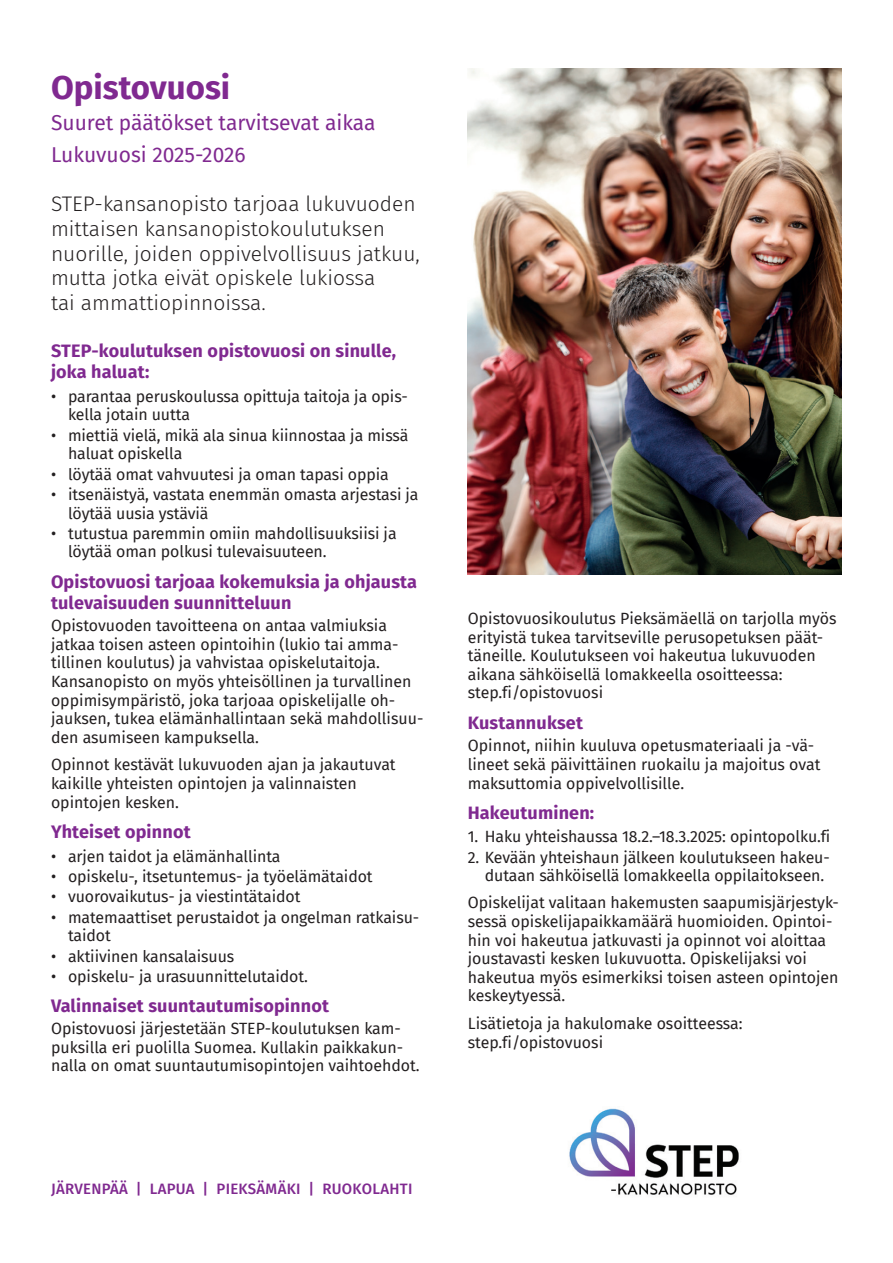
<style>
.page{position:relative;width:893px;height:1263px;background:#fff}
.page>*{position:absolute;margin:0;border:0;box-sizing:border-box;transform-origin:0 0}
.Koulutusotsikko{font:700 33px "Fira Sans";color:#802990}
.ingressi{font:300 21px/24.9px "Fira Sans";color:#231f20}
.Ajankohta-ja-osoite-otsikko{font:21px "Fira Sans";color:#802990}
.Väliotsikko{font:700 18px/21.6px "Fira Sans";letter-spacing:.01em;color:#802990}
._1_leipis{font:15.9px/18.6px "Fira Sans";letter-spacing:-.005em;color:#231f20}
._2_leipis{font:15.9px/18.6px "Fira Sans";color:#231f20}
._1_leipis-2{font:500 15px "Fira Sans";letter-spacing:.02em;color:#802990}
</style>
<div class="page">
<img style="left:569px;top:1108px;width:170px;height:87px">
<img style="left:468px;top:68px;width:374px;height:507px">
<p class="Koulutusotsikko" style="left:51px;top:60px;width:181px">Opistovuosi</p>
<p class="Ajankohta-ja-osoite-otsikko" style="left:51px;top:107px;width:326px">Suuret päätökset tarvitsevat aikaa</p>
<p class="Ajankohta-ja-osoite-otsikko" style="left:51px;top:139px;width:196px">Lukuvuosi 2025-2026</p>
<p class="ingressi" style="left:51px;top:191px;width:370px">STEP-kansanopisto tarjoaa lukuvuoden mittaisen kansanopistokoulutuksen nuorille, joiden oppivelvollisuus jatkuu, mutta jotka eivät opiskele lukiossa<br>tai ammattiopinnoissa.</p>
<p class="Väliotsikko" style="left:51px;top:338px;width:346px">STEP-koulutuksen opistovuosi on sinulle, joka haluat:</p>
<p class="_1_leipis" style="left:68px;top:387px;width:341px;text-indent:-17px">• parantaa peruskoulussa opittuja taitoja ja opis&shy;kella jotain uutta</p>
<p class="_1_leipis" style="left:68px;top:425px;width:342px;text-indent:-17px">• miettiä vielä, mikä ala sinua kiinnostaa ja missä haluat opiskella</p>
<p class="_1_leipis" style="left:51px;top:464px;width:339px">• löytää omat vahvuutesi ja oman tapasi oppia</p>
<p class="_1_leipis" style="left:68px;top:485px;width:352px;text-indent:-17px">• itsenäistyä, vastata enemmän omasta arjestasi ja löytää uusia ystäviä</p>
<p class="_1_leipis" style="left:68px;top:524px;width:330px;text-indent:-17px">• tutustua paremmin omiin mahdollisuuksiisi ja löytää oman polkusi tulevaisuuteen.</p>
<p class="Väliotsikko" style="left:51px;top:569px;width:368px">Opistovuosi tarjoaa kokemuksia ja ohjausta tulevaisuuden suunnitteluun</p>
<p class="_1_leipis" style="left:51px;top:616px;width:338px">Opistovuoden tavoitteena on antaa valmiuksia</p>
<p class="_1_leipis" style="left:51px;top:634px;width:374px">jatkaa toisen asteen opintoihin (lukio tai amma&shy;tillinen koulutus) ja vahvistaa opiskelutaitoja.<br>Kansanopisto on myös yhteisöllinen ja turvallinen oppimisympäristö, joka tarjoaa opiskelijalle oh&shy;jauksen, tukea elämänhallintaan sekä mahdollisuu&shy;den asumiseen kampuksella.</p>
<p class="_2_leipis" style="left:51px;top:755px;width:346px">Opinnot kestävät lukuvuoden ajan ja jakautuvat</p>
<p class="_1_leipis" style="left:51px;top:774px;width:307px">kaikille yhteisten opintojen ja valinnaisten</p>
<p class="_1_leipis" style="left:51px;top:793px;width:129px">opintojen kesken.</p>
<p class="Väliotsikko" style="left:51px;top:820px;width:141px">Yhteiset opinnot</p>
<p class="_1_leipis" style="left:51px;top:846px;width:231px">• arjen taidot ja elämänhallinta</p>
<p class="_1_leipis" style="left:51px;top:867px;width:323px">• opiskelu-, itsetuntemus- ja työelämätaidot</p>
<p class="_1_leipis" style="left:51px;top:887px;width:251px">• vuorovaikutus- ja viestintätaidot</p>
<p class="_1_leipis" style="left:68px;top:907px;width:353px;text-indent:-17px">• matemaattiset perustaidot ja ongelman ratkaisu&shy;taidot</p>
<p class="_1_leipis" style="left:51px;top:946px;width:185px">• aktiivinen kansalaisuus</p>
<p class="_1_leipis" style="left:51px;top:967px;width:258px">• opiskelu- ja urasuunnittelutaidot.</p>
<p class="Väliotsikko" style="left:51px;top:994px;width:279px">Valinnaiset suuntautumisopinnot</p>
<p class="_1_leipis" style="left:51px;top:1019px;width:370px">Opistovuosi järjestetään STEP-koulutuksen kam&shy;puksilla eri puolilla Suomea. Kullakin paikkakun&shy;nalla on omat suuntautumisopintojen vaihtoehdot.</p>
<p class="_1_leipis-2" style="left:51px;top:1177px;width:363px">JÄRVENPÄÄ | LAPUA | PIEKSÄMÄKI | RUOKOLAHTI</p>
<p class="_2_leipis" style="left:468px;top:609px;width:370px">Opistovuosikoulutus Pieksämäellä on tarjolla myös erityistä tukea tarvitseville perusopetuksen päät&shy;täneille. Koulutukseen voi hakeutua lukuvuoden aikana sähköisellä lomakkeella osoitteessa: step.fi/opistovuosi</p>
<p class="Väliotsikko" style="left:468px;top:711px;width:117px">Kustannukset</p>
<p class="_1_leipis" style="left:468px;top:736px;width:354px">Opinnot, niihin kuuluva opetusmateriaali ja -vä&shy;lineet sekä päivittäinen ruokailu ja majoitus ovat maksuttomia oppivelvollisille.</p>
<p class="Väliotsikko" style="left:468px;top:800px;width:128px">Hakeutuminen:</p>
<p class="_1_leipis" style="left:468px;top:827px;width:364px">1. Haku yhteishaussa 18.2.–18.3.2025: opintopolku.fi</p>
<p class="_1_leipis" style="left:485px;top:847px;width:347px;text-indent:-17px">2. Kevään yhteishaun jälkeen koulutukseen hakeu&shy;dutaan sähköisellä lomakkeella oppilaitokseen.</p>
<p class="_2_leipis" style="left:468px;top:893px;width:373px">Opiskelijat valitaan hakemusten saapumisjärjestyk&shy;sessä opiskelijapaikkamäärä huomioiden. Opintoi&shy;hin voi hakeutua jatkuvasti ja opinnot voi aloittaa joustavasti kesken lukuvuotta. Opiskelijaksi voi hakeutua myös esimerkiksi toisen asteen opintojen keskeytyessä.</p>
<p class="_2_leipis" style="left:468px;top:1014px;width:276px">Lisätietoja ja hakulomake osoitteessa: step.fi/opistovuosi</p>
</div>
